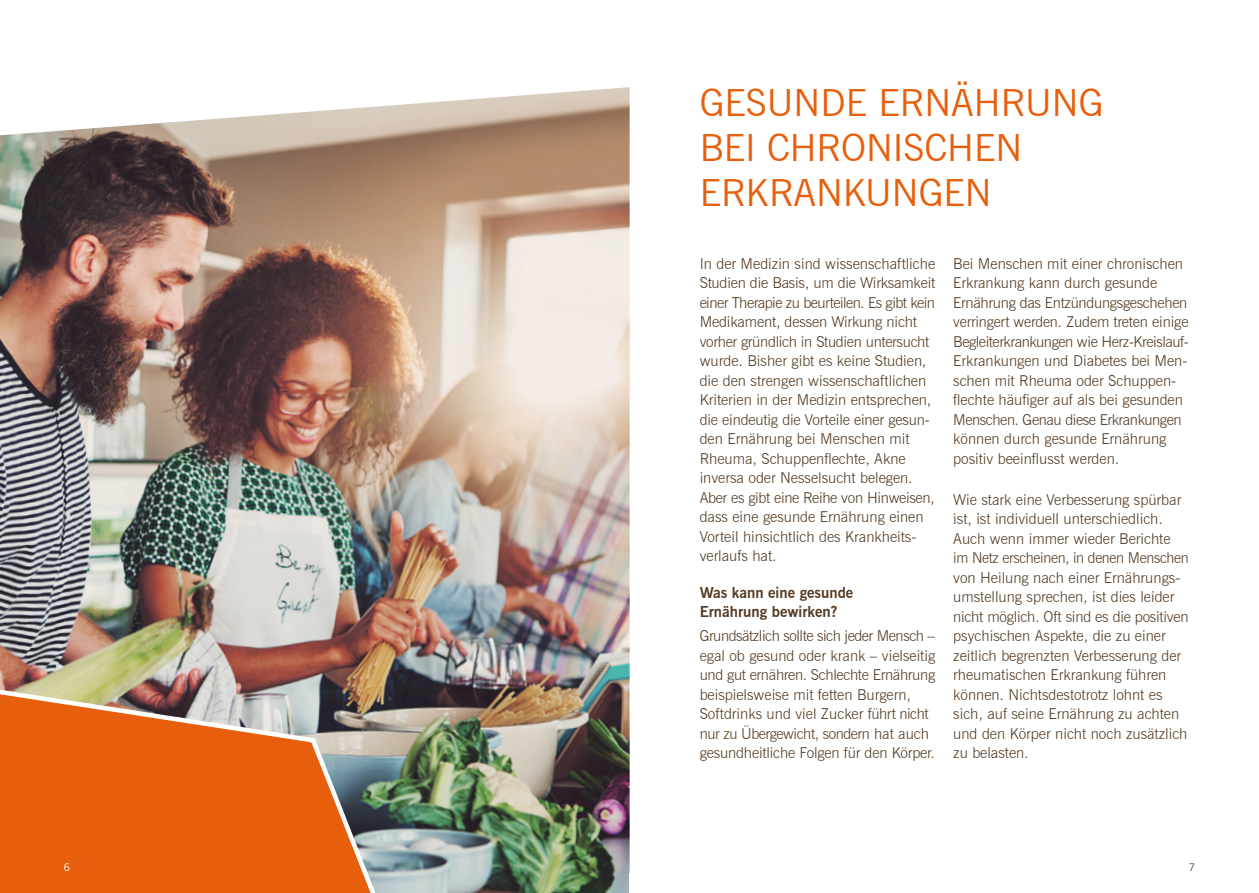
<style>
.page{position:relative;width:1259px;height:893px;background:#fff}
.page>*{position:absolute;margin:0;border:0;box-sizing:border-box;transform-origin:0 0}
.t1{font:37.5px/45px "News Gothic BT";color:#e75f0d}
.t2{font:300 15px/19.5px "News Gothic BT";color:#553a22}
.t3{font:700 15px/19.5px "News Gothic BT";color:#553a22}
.t4{font:10.5px "News Gothic BT";color:#fff}
.t5{font:10.5px "News Gothic BT";color:#553a22}
</style>
<div class="page">
<img style="left:0;top:87px;width:629px;height:806px">
<svg style="left:0;top:682px;width:395px;height:211px;background:#d27134"></svg>
<h1 class="t1" style="left:699px;top:80px;width:405px">GESUNDE ERNÄHRUNG<br>BEI CHRONISCHEN<br>ERKRANKUNGEN</h1>
<p class="t2" style="left:699px;top:254px;width:237px">In der Medizin sind wissenschaftliche Studien die Basis, um die Wirksamkeit einer Therapie zu beurteilen. Es gibt kein Medikament, dessen Wirkung nicht vorher gründlich in Studien untersucht wurde. Bisher gibt es keine Studien, die den strengen wissenschaftlichen Kriterien in der Medizin entsprechen, die eindeutig die Vorteile einer gesun&shy;den Ernährung bei Menschen mit Rheuma, Schuppenflechte, Akne inversa oder Nesselsucht belegen.<br>Aber es gibt eine Reihe von Hinweisen, dass eine gesunde Ernährung einen Vorteil hinsichtlich des Krankheits&shy;verlaufs hat.</p>
<p class="t3" style="left:699px;top:583px;width:155px">Was kann eine gesunde<br>Ernährung bewirken?</p>
<p class="t2" style="left:699px;top:626px;width:237px">Grundsätzlich sollte sich jeder Mensch – egal ob gesund oder krank – vielseitig und gut ernähren. Schlechte Ernährung beispielsweise mit fetten Burgern, Softdrinks und viel Zucker führt nicht nur zu Übergewicht, sondern hat auch gesundheitliche Folgen für den Körper.</p>
<p class="t2" style="left:953px;top:254px;width:237px">Bei Menschen mit einer chronischen Erkrankung kann durch gesunde Ernährung das Entzündungsgeschehen verringert werden. Zudem treten einige Begleiterkrankungen wie Herz-Kreislauf-Erkrankungen und Diabetes bei Men&shy;schen mit Rheuma oder Schuppen&shy;flechte häufiger auf als bei gesunden Menschen. Genau diese Erkrankungen können durch gesunde Ernährung positiv beeinflusst werden.</p>
<p class="t2" style="left:953px;top:489px;width:237px">Wie stark eine Verbesserung spürbar ist, ist individuell unterschiedlich.<br>Auch wenn immer wieder Berichte im Netz erscheinen, in denen Menschen von Heilung nach einer Ernährungs&shy;umstellung sprechen, ist dies leider nicht möglich. Oft sind es die positiven psychischen Aspekte, die zu einer zeitlich begrenzten Verbesserung der rheumatischen Erkrankung führen können. Nichtsdestotrotz lohnt es sich, auf seine Ernährung zu achten und den Körper nicht noch zusätzlich zu belasten.</p>
<p class="t4" style="left:64px;top:861px;width:8px">6</p>
<p class="t5" style="left:1188px;top:861px;width:8px">7</p>
</div>
